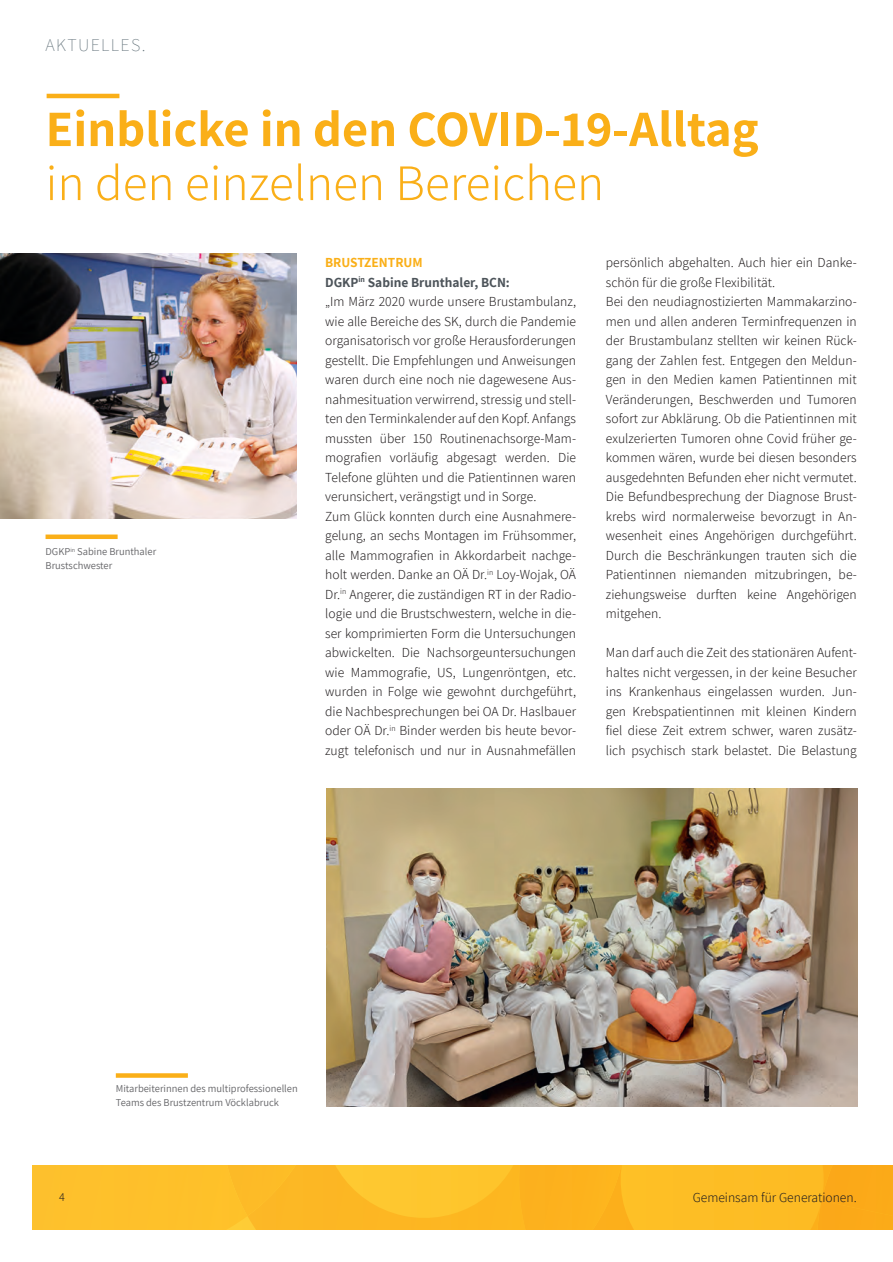
<style>
.page{position:relative;width:893px;height:1262px;background:#fff}
.page>*{position:absolute;margin:0;border:0;box-sizing:border-box;transform-origin:0 0}
.t1{font:700 51px "Assistant";color:#faaf18}
.t2{font:300 51px "Assistant";color:#faaf18}
.t3{font:200 18px "Assistant";letter-spacing:.075em;color:#627179}
.t4{font:300 13.5px/19.5px "Assistant";letter-spacing:.005em;color:#231f20}
.t5{font:300 12px "Assistant";color:#231f20}
.t6{font:10.5px/13.5px "Assistant";color:#636366}
.s1{font-weight:700;color:#faaf18}
.s2{font-weight:700;color:#4d545a}
</style>
<div class="page">
<svg style="left:33px;top:1166px;width:860px;height:63px;background:#fdba25"></svg>
<hr style="left:47px;top:94px;width:72px;height:4px;background:#faaf18">
<img style="left:0;top:254px;width:296px;height:265px">
<hr style="left:46px;top:535px;width:72px;height:4px;background:#faaf18">
<img style="left:326px;top:789px;width:532px;height:317px">
<div style="left:116px;top:1073px;width:72px;height:5px;background:#faaf18"></div>
<h2 class="t3" style="left:46px;top:33px;width:101px">AKTUELLES.</h2>
<h1 class="t1" style="left:46px;top:94px;width:715px">Einblicke in den COVID-19-Alltag</h1>
<h1 class="t2" style="left:46px;top:148px;width:560px">in den einzelnen Bereichen</h1>
<p class="t6" style="left:46px;top:544px;width:112px">DGKP<sup>in</sup> Sabine Brunthaler<br>Brustschwester</p>
<p class="t4" style="left:325px;top:252px;width:252px"><span class="s1">BRUSTZENTRUM<br></span><span class="s2">DGKP</span><sup>in</sup> <span class="s2">Sabine Brunthaler, BCN:<br></span>„Im März 2020 wurde unsere Brustambulanz, wie alle Bereiche des SK, durch die Pandemie organisatorisch vor große Herausforderungen gestellt. Die Empfehlungen und Anweisungen waren durch eine noch nie dagewesene Aus&shy;nahmesituation verwirrend, stressig und stell&shy;ten den Terminkalender auf den Kopf. Anfangs mussten über 150 Routinenachsorge-Mam&shy;mografien vorläufig abgesagt werden. Die Telefone glühten und die Patientinnen waren verunsichert, verängstigt und in Sorge.<br>Zum Glück konnten durch eine Ausnahmere&shy;gelung, an sechs Montagen im Frühsommer, alle Mammografien in Akkordarbeit nachge&shy;holt werden. Danke an OÄ Dr.<sup>in</sup> Loy-Wojak, OÄ Dr.<sup>in</sup> Angerer, die zuständigen RT in der Radio&shy;logie und die Brustschwestern, welche in die&shy;ser komprimierten Form die Untersuchungen abwickelten. Die Nachsorgeuntersuchungen wie Mammografie, US, Lungenröntgen, etc. wurden in Folge wie gewohnt durchgeführt, die Nachbesprechungen bei OA Dr. Haslbauer oder OÄ Dr.<sup>in</sup> Binder werden bis heute bevor&shy;zugt telefonisch und nur in Ausnahmefällen</p>
<p class="t4" style="left:606px;top:252px;width:252px">persönlich abgehalten. Auch hier ein Danke&shy;schön für die große Flexibilität.<br>Bei den neudiagnostizierten Mammakarzino&shy;men und allen anderen Terminfrequenzen in der Brustambulanz stellten wir keinen Rück&shy;gang der Zahlen fest. Entgegen den Meldun&shy;gen in den Medien kamen Patientinnen mit Veränderungen, Beschwerden und Tumoren sofort zur Abklärung. Ob die Patientinnen mit exulzerierten Tumoren ohne Covid früher ge&shy;kommen wären, wurde bei diesen besonders ausgedehnten Befunden eher nicht vermutet.<br>Die Befundbesprechung der Diagnose Brust&shy;krebs wird normalerweise bevorzugt in An&shy;wesenheit eines Angehörigen durchgeführt.<br>Durch die Beschränkungen trauten sich die Patientinnen niemanden mitzubringen, be&shy;ziehungsweise durften keine Angehörigen mitgehen.</p>
<p class="t4" style="left:606px;top:642px;width:252px;text-align:justify">Man darf auch die Zeit des stationären Aufent&shy;haltes nicht vergessen, in der keine Besucher ins Krankenhaus eingelassen wurden. Jun&shy;gen Krebspatientinnen mit kleinen Kindern fiel diese Zeit extrem schwer, waren zusätz&shy;lich psychisch stark belastet. Die Belastung</p>
<p class="t6" style="left:116px;top:1082px;width:183px">Mitarbeiterinnen des multiprofessionellen<br>Teams des Brustzentrum Vöcklabruck</p>
<p class="t5" style="left:59px;top:1188px;width:7px">4</p>
<p class="t4" style="left:693px;top:1187px;width:166px">Gemeinsam für Generationen.</p>
</div>
